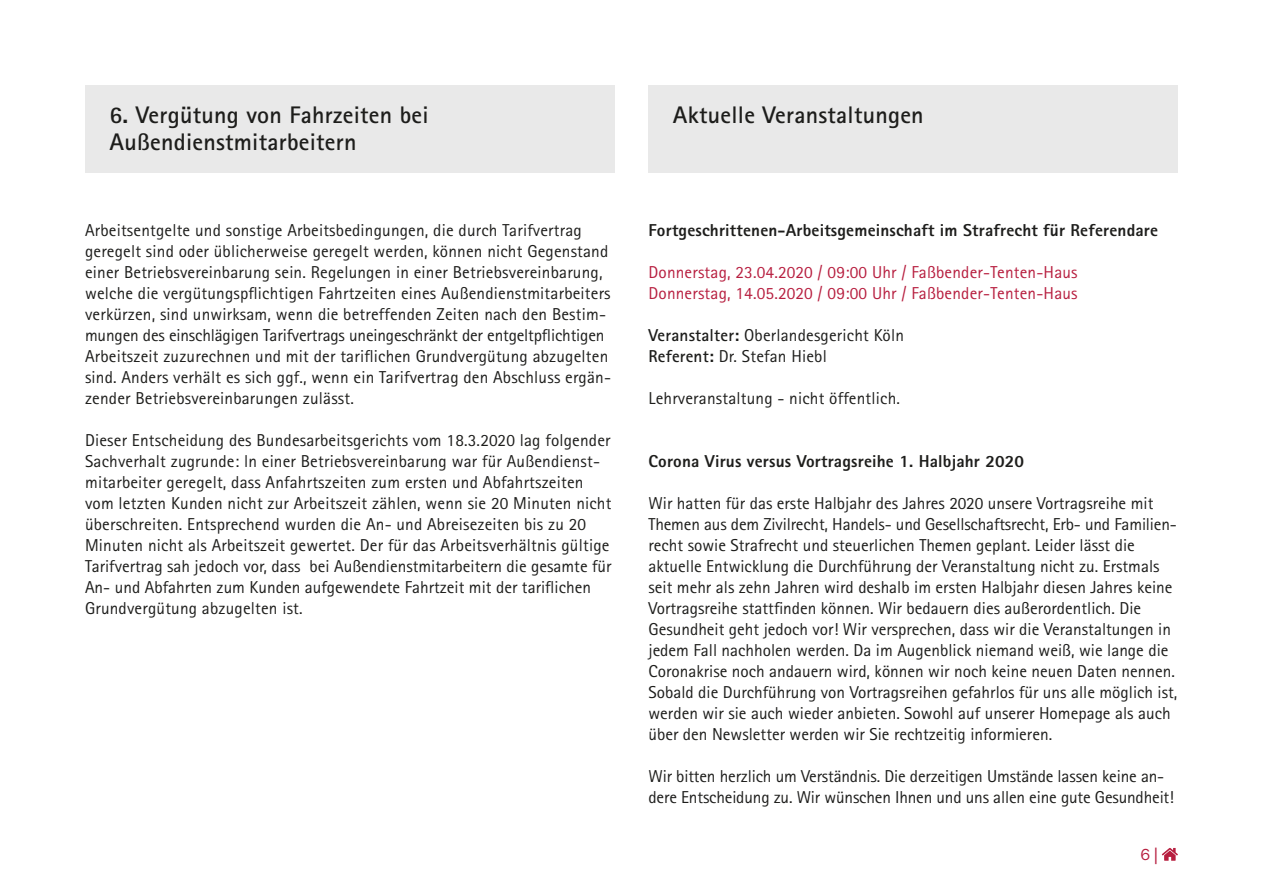
<style>
.page{position:relative;width:1263px;height:893px;background:#fff}
.page>*{position:absolute;margin:0;border:0;box-sizing:border-box;transform-origin:0 0}
.t1{font:700 24px/27px "Rotis Sans Serif Std";letter-spacing:.01em;color:#1d1d1b}
.t2{font:17.25px/21px "Rotis Sans Serif Std";color:#1d1d1b}
.t3{font:800 17.25px "Rotis Sans Serif Std";letter-spacing:.01em;color:#1d1d1b}
.t4{font:17.25px/21px "Rotis Sans Serif Std";letter-spacing:.01em;color:#b71e3f}
.t5{font:16.5px "Franklin Gothic Itc T";color:#b71e3f}
.s1{font-weight:700}
.s2{font-family:"News Gothic Std"}
</style>
<div class="page">
<svg style="left:1162px;top:848px;width:16px;height:13px"></svg>
<div style="left:85px;top:85px;width:529px;height:88px;background:#e9e9e9"></div>
<div style="left:648px;top:85px;width:530px;height:88px;background:#e9e9e9"></div>
<h1 class="t1" style="left:109px;top:101px;width:321px">6. Vergütung von Fahrzeiten bei<br>Außendienstmitarbeitern</h1>
<p class="t2" style="left:85px;top:219px;width:527px">Arbeitsentgelte und sonstige Arbeitsbedingungen, die durch Tarifvertrag geregelt sind oder üblicherweise geregelt werden, können nicht Gegenstand einer Betriebsvereinbarung sein. Regelungen in einer Betriebsvereinbarung, welche die vergütungspflichtigen Fahrtzeiten eines Außendienstmitarbeiters verkürzen, sind unwirksam, wenn die betreffenden Zeiten nach den Bestim&shy;mungen des einschlägigen Tarifvertrags uneingeschränkt der entgeltpflichtigen Arbeitszeit zuzurechnen und mit der tariflichen Grundvergütung abzugelten sind. Anders verhält es sich ggf., wenn ein Tarifvertrag den Abschluss ergän&shy;zender Betriebsvereinbarungen zulässt.</p>
<p class="t2" style="left:85px;top:429px;width:528px">Dieser Entscheidung des Bundesarbeitsgerichts vom 18.3.2020 lag folgender Sachverhalt zugrunde: ln einer Betriebsvereinbarung war für Außendienst&shy;mitarbeiter geregelt, dass Anfahrtszeiten zum ersten und Abfahrtszeiten vom letzten Kunden nicht zur Arbeitszeit zählen, wenn sie 20 Minuten nicht überschreiten. Entsprechend wurden die An- und Abreisezeiten bis zu 20<br>Minuten nicht als Arbeitszeit gewertet. Der für das Arbeitsverhältnis gültige Tarifvertrag sah jedoch vor, dass bei Außendienstmitarbeitern die gesamte für An- und Abfahrten zum Kunden aufgewendete Fahrtzeit mit der tariflichen Grundvergütung abzugelten ist.</p>
<h1 class="t1" style="left:673px;top:101px;width:252px">Aktuelle Veranstaltungen</h1>
<p class="t3" style="left:648px;top:219px;width:511px">Fortgeschrittenen-Arbeitsgemeinschaft im Strafrecht für Referendare</p>
<p class="t4" style="left:648px;top:261px;width:431px">Donnerstag, 23.04.2020 / 09:00 Uhr / Faßbender-Tenten-Haus<br>Donnerstag, 14.05.2020 / 09:00 Uhr / Faßbender-Tenten-Haus</p>
<p class="t2" style="left:648px;top:324px;width:257px"><span class="s1">Veranstalter:</span> Oberlandesgericht Köln<br><span class="s1">Referent:</span> Dr. Stefan Hiebl</p>
<p class="t2" style="left:648px;top:387px;width:253px">Lehrveranstaltung - nicht öffentlich.</p>
<p class="t3" style="left:648px;top:450px;width:377px">Corona Virus versus Vortragsreihe 1. Halbjahr 2020</p>
<p class="t2" style="left:648px;top:492px;width:530px">Wir hatten für das erste Halbjahr des Jahres 2020 unsere Vortragsreihe mit Themen aus dem Zivilrecht, Handels- und Gesellschaftsrecht, Erb- und Familien&shy;recht sowie Strafrecht und steuerlichen Themen geplant. Leider lässt die aktuelle Entwicklung die Durchführung der Veranstaltung nicht zu. Erstmals seit mehr als zehn Jahren wird deshalb im ersten Halbjahr diesen Jahres keine Vortragsreihe stattfinden können. Wir bedauern dies außerordentlich. Die Gesundheit geht jedoch vor! Wir versprechen, dass wir die Veranstaltungen in jedem Fall nachholen werden. Da im Augenblick niemand weiß, wie lange die Coronakrise noch andauern wird, können wir noch keine neuen Daten nennen.<br>Sobald die Durchführung von Vortragsreihen gefahrlos für uns alle möglich ist, werden wir sie auch wieder anbieten. Sowohl auf unserer Homepage als auch über den Newsletter werden wir Sie rechtzeitig informieren.</p>
<p class="t2" style="left:648px;top:765px;width:527px">Wir bitten herzlich um Verständnis. Die derzeitigen Umstände lassen keine an&shy;dere Entscheidung zu. Wir wünschen Ihnen und uns allen eine gute Gesundheit!</p>
<p class="t5" style="left:1140px;top:845px;width:19px">6 <span class="s2">|</span></p>
</div>
